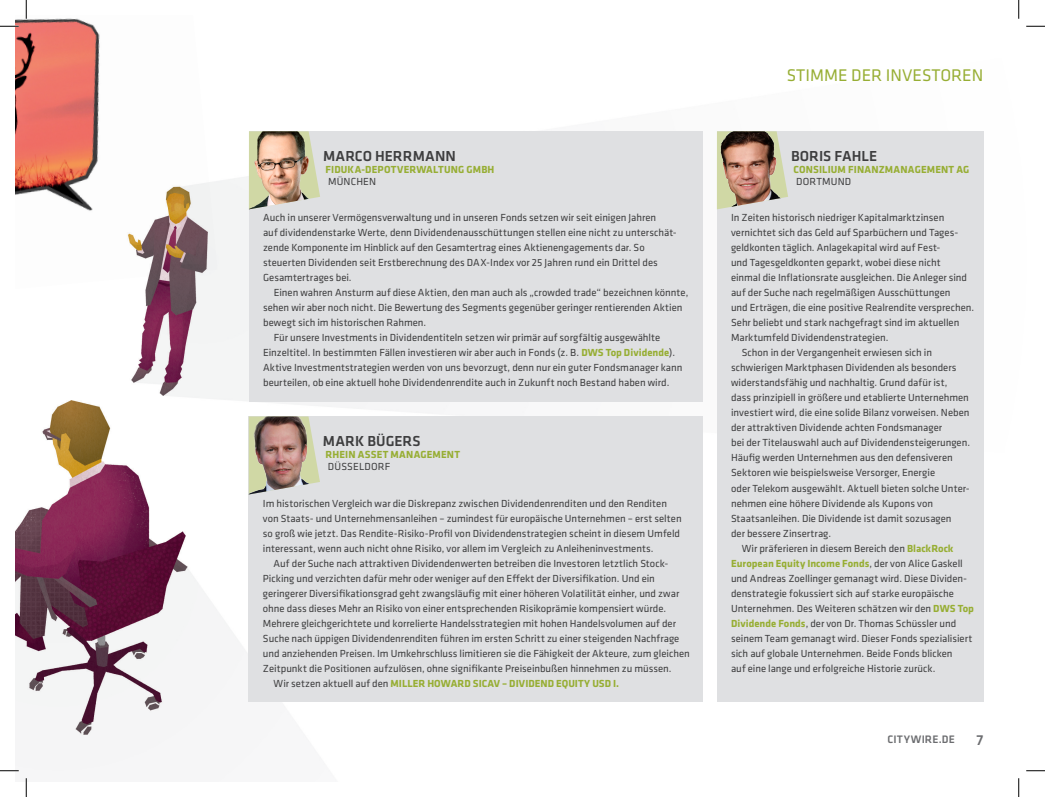
<style>
.page{position:relative;width:1045px;height:797px;background:#fff}
.page>*{position:absolute;margin:0;border:0;box-sizing:border-box;transform-origin:0 0}
.t1{font:17.5px "Klavika";color:#97ae34}
.Name_-_12pt{font:500 15px "Klavika";letter-spacing:.005em;color:#3e3e3f}
.Folio{font:500 15px "Klavika";color:#6c6d70}
.t2{font:500 11.25px "Klavika";letter-spacing:.02em;color:#6c6d70}
.Body_copy_indent{font:10.62px/15px "Klavika";color:#3e3e3f}
.Body_copy_flush_left{font:10.62px/15px "Klavika";color:#3e3e3f}
.Company_-_2nd_line{font:700 10.62px "Klavika";letter-spacing:.015em;color:#97ae34}
.Body_copy_indent-2{font:700 10.62px "Klavika";letter-spacing:.005em;color:#97ae34}
.City_-_8_5pt{font:10.62px "Klavika";letter-spacing:.015em;color:#3e3e3f}
.s1{font-weight:700;color:#97ae34}
.s2{font-weight:400;color:#3e3e3f}
</style>
<div class="page">
<img style="left:16px;top:400px;width:727px;height:372px">
<img style="left:91px;top:16px;width:929px;height:495px">
<div style="left:249px;top:416px;width:454px;height:285px;background:#dfe0e2"></div>
<div style="left:249px;top:131px;width:453px;height:270px;background:#dfe0e2"></div>
<div style="left:717px;top:131px;width:266px;height:570px;background:#dfe0e2"></div>
<img style="left:249px;top:131px;width:71px;height:78px">
<img style="left:249px;top:416px;width:71px;height:78px">
<img style="left:717px;top:131px;width:71px;height:78px">
<img style="left:16px;top:16px;width:201px;height:273px">
<img style="left:16px;top:211px;width:2px;height:534px">
<svg style="left:0;top:25px;width:19px;height:2px"></svg>
<svg style="left:1026px;top:25px;width:19px;height:2px"></svg>
<svg style="left:0;top:770px;width:19px;height:1px"></svg>
<svg style="left:1026px;top:770px;width:19px;height:1px"></svg>
<svg style="left:25px;top:0;width:2px;height:19px"></svg>
<svg style="left:25px;top:778px;width:2px;height:19px"></svg>
<svg style="left:1018px;top:0;width:1px;height:19px"></svg>
<svg style="left:1018px;top:778px;width:1px;height:19px"></svg>
<p class="Name_-_12pt" style="left:323px;top:146px;width:134px">MARCO HERRMANN</p>
<p class="Company_-_2nd_line" style="left:325px;top:162px;width:170px">FIDUKA-DEPOTVERWALTUNG GMBH</p>
<p class="City_-_8_5pt" style="left:328px;top:175px;width:50px">MÜNCHEN</p>
<p class="Body_copy_flush_left" style="left:263px;top:210px;width:415px">Auch in unserer Vermögensverwaltung und in unseren Fonds setzen wir seit einigen Jahren<br>auf dividendenstarke Werte, denn Dividendenausschüttungen stellen eine nicht zu unterschät&shy;zende Komponente im Hinblick auf den Gesamtertrag eines Aktienengagements dar. So steuerten Dividenden seit Erstberechnung des DAX-Index vor 25 Jahren rund ein Drittel des Gesamtertrages bei.</p>
<p class="Body_copy_indent" style="left:263px;top:285px;width:427px;text-indent:11px">Einen wahren Ansturm auf diese Aktien, den man auch als „crowded trade“ bezeichnen könnte, sehen wir aber noch nicht. Die Bewertung des Segments gegenüber geringer rentierenden Aktien bewegt sich im historischen Rahmen.</p>
<p class="Body_copy_indent" style="left:263px;top:330px;width:421px;text-indent:11px">Für unsere Investments in Dividendentiteln setzen wir primär auf sorgfältig ausgewählte Einzeltitel. In bestimmten Fällen investieren wir aber auch in Fonds (z. B. <span class="s1">DWS Top Dividende</span>).<br>Aktive Investmentstrategien werden von uns bevorzugt, denn nur ein guter Fondsmanager kann beurteilen, ob eine aktuell hohe Dividendenrendite auch in Zukunft noch Bestand haben wird.</p>
<p class="Name_-_12pt" style="left:323px;top:431px;width:99px">MARK BÜGERS</p>
<p class="Company_-_2nd_line" style="left:325px;top:447px;width:136px">RHEIN ASSET MANAGEMENT</p>
<p class="City_-_8_5pt" style="left:328px;top:460px;width:64px">DÜSSELDORF</p>
<p class="Body_copy_flush_left" style="left:263px;top:495px;width:420px">Im historischen Vergleich war die Diskrepanz zwischen Dividendenrenditen und den Renditen von Staats- und Unternehmensanleihen – zumindest für europäische Unternehmen – erst selten so groß wie jetzt. Das Rendite-Risiko-Profil von Dividendenstrategien scheint in diesem Umfeld interessant, wenn auch nicht ohne Risiko, vor allem im Vergleich zu Anleiheninvestments.</p>
<p class="Body_copy_indent" style="left:263px;top:555px;width:428px;text-indent:11px">Auf der Suche nach attraktiven Dividendenwerten betreiben die Investoren letztlich Stock-Picking und verzichten dafür mehr oder weniger auf den Effekt der Diversifikation. Und ein geringerer Diversifikationsgrad geht zwangsläufig mit einer höheren Volatilität einher, und zwar ohne dass dieses Mehr an Risiko von einer entsprechenden Risikoprämie kompensiert würde.<br>Mehrere gleichgerichtete und korrelierte Handelsstrategien mit hohen Handelsvolumen auf der Suche nach üppigen Dividendenrenditen führen im ersten Schritt zu einer steigenden Nachfrage und anziehenden Preisen. Im Umkehrschluss limitieren sie die Fähigkeit der Akteure, zum gleichen Zeitpunkt die Positionen aufzulösen, ohne signifikante Preiseinbußen hinnehmen zu müssen.</p>
<p class="Body_copy_indent-2" style="left:273px;top:675px;width:347px"><span class="s2">Wir setzen aktuell auf den</span> MILLER HOWARD SICAV – DIVIDEND EQUITY USD I.</p>
<h1 class="t1" style="left:787px;top:64px;width:198px">STIMME DER INVESTOREN</h1>
<p class="Name_-_12pt" style="left:791px;top:146px;width:88px">BORIS FAHLE</p>
<p class="Company_-_2nd_line" style="left:793px;top:162px;width:177px">CONSILIUM FINANZMANAGEMENT AG</p>
<p class="City_-_8_5pt" style="left:796px;top:175px;width:57px">DORTMUND</p>
<p class="Body_copy_flush_left" style="left:731px;top:210px;width:245px">In Zeiten historisch niedriger Kapitalmarktzinsen vernichtet sich das Geld auf Sparbüchern und Tages&shy;geldkonten täglich. Anlagekapital wird auf Fest-<br>und Tagesgeldkonten geparkt, wobei diese nicht<br>einmal die Inflationsrate ausgleichen. Die Anleger sind auf der Suche nach regelmäßigen Ausschüttungen<br>und Erträgen, die eine positive Realrendite versprechen.<br>Sehr beliebt und stark nachgefragt sind im aktuellen Marktumfeld Dividendenstrategien.</p>
<p class="Body_copy_indent" style="left:731px;top:345px;width:240px;text-indent:11px">Schon in der Vergangenheit erwiesen sich in schwierigen Marktphasen Dividenden als besonders widerstandsfähig und nachhaltig. Grund dafür ist,<br>dass prinzipiell in größere und etablierte Unternehmen investiert wird, die eine solide Bilanz vorweisen. Neben der attraktiven Dividende achten Fondsmanager<br>bei der Titelauswahl auch auf Dividendensteigerungen.<br>Häufig werden Unternehmen aus den defensiveren Sektoren wie beispielsweise Versorger, Energie<br>oder Telekom ausgewählt. Aktuell bieten solche Unter&shy;nehmen eine höhere Dividende als Kupons von Staatsanleihen. Die Dividende ist damit sozusagen<br>der bessere Zinsertrag.</p>
<p class="Body_copy_indent" style="left:731px;top:540px;width:244px;text-indent:11px">Wir präferieren in diesem Bereich den <span class="s1">BlackRock European Equity Income Fonds</span>, der von Alice Gaskell und Andreas Zoellinger gemanagt wird. Diese Dividen&shy;denstrategie fokussiert sich auf starke europäische Unternehmen. Des Weiteren schätzen wir den <span class="s1">DWS Top Dividende Fonds</span>, der von Dr. Thomas Schüssler und seinem Team gemanagt wird. Dieser Fonds spezialisiert sich auf globale Unternehmen. Beide Fonds blicken<br>auf eine lange und erfolgreiche Historie zurück.</p>
<p class="t2" style="left:887px;top:732px;width:69px">CITYWIRE.DE</p>
<p class="Folio" style="left:976px;top:729px;width:8px">7</p>
</div>
